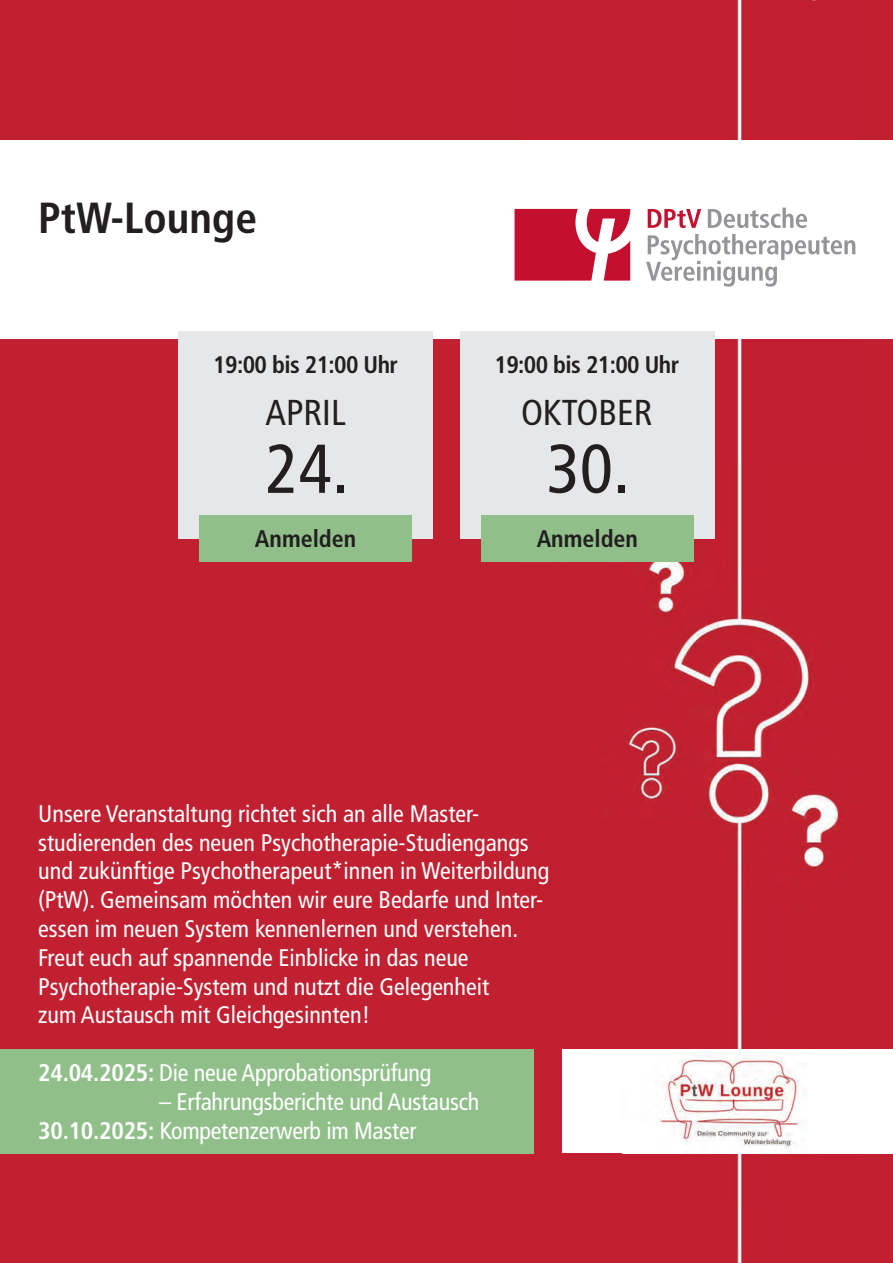
<style>
.page{position:relative;width:893px;height:1263px;background:#c12031}
.page>*{position:absolute;margin:0;border:0;box-sizing:border-box;transform-origin:0 0}
.t1{font:condensed 69px "Frutiger LT Std";color:#231f20}
.t2{font:700 condensed 43.5px "Frutiger LT Std";color:#231f20}
.t3{font:condensed 36px "Frutiger LT Std";color:#231f20}
.t4{font:condensed 24px/28.8px "Frutiger LT Std";color:#fff}
.t5{font:700 condensed 24px "Frutiger LT Std";letter-spacing:-.025em;color:#231f20}
.t6{font:700 condensed 24px "Frutiger LT Std";color:#231f20}
.s1{font-weight:700}
</style>
<div class="page">
<img style="left:523px;top:459px;width:336px;height:804px">
<img style="left:737px;top:0;width:86px;height:459px">
<div style="left:0;top:140px;width:893px;height:199px;background:#fff"></div>
<svg style="left:646px;top:234px;width:209px;height:53px"></svg>
<svg style="left:708px;top:208px;width:99px;height:20px"></svg>
<svg style="left:648px;top:209px;width:53px;height:19px"></svg>
<svg style="left:514px;top:209px;width:116px;height:72px"></svg>
<div style="left:178px;top:331px;width:255px;height:207px;background:#e6e7e9"></div>
<div style="left:460px;top:331px;width:255px;height:207px;background:#e6e7e9"></div>
<div style="left:199px;top:515px;width:213px;height:46px;background:#90bf8a"></div>
<div style="left:481px;top:515px;width:213px;height:46px;background:#90bf8a"></div>
<div style="left:0;top:1049px;width:534px;height:104px;background:#90bf8a"></div>
<div style="left:562px;top:1049px;width:331px;height:104px;background:#fff"></div>
<img style="left:658px;top:1055px;width:149px;height:93px">
<h2 class="t2" style="left:38px;top:192px;width:220px">PtW-Lounge</h2>
<p class="t5" style="left:213px;top:350px;width:186px">19:00 bis 21:00 Uhr</p>
<h3 class="t3" style="left:266px;top:392px;width:82px">APRIL</h3>
<h1 class="t1" style="left:265px;top:429px;width:84px">24.</h1>
<p class="t5" style="left:494px;top:350px;width:186px">19:00 bis 21:00 Uhr</p>
<h3 class="t3" style="left:521px;top:392px;width:133px">OKTOBER</h3>
<h1 class="t1" style="left:547px;top:429px;width:84px">30.</h1>
<p class="t6" style="left:255px;top:525px;width:103px">Anmelden</p>
<p class="t6" style="left:537px;top:525px;width:103px">Anmelden</p>
<p class="t4" style="left:38px;top:799px;width:513px">Unsere Veranstaltung richtet sich an alle Master&shy;studierenden des neuen Psychotherapie-Studiengangs und zukünftige Psychotherapeut*innen in Weiterbildung (PtW). Gemeinsam möchten wir eure Bedarfe und Inter&shy;essen im neuen System kennenlernen und verstehen.<br>Freut euch auf spannende Einblicke in das neue Psychotherapie-System und nutzt die Gelegenheit<br>zum Austausch mit Gleichgesinnten!</p>
<p class="t4" style="left:38px;top:1058px;width:395px"><span class="s1">24.04.2025:</span> Die neue Approbationsprüfung</p>
<p class="t4" style="left:38px;top:1087px;width:443px;text-indent:121px">– Erfahrungsberichte und Austausch<br><span class="s1">30.10.2025:</span> Kompetenzerwerb im Master</p>
</div>
